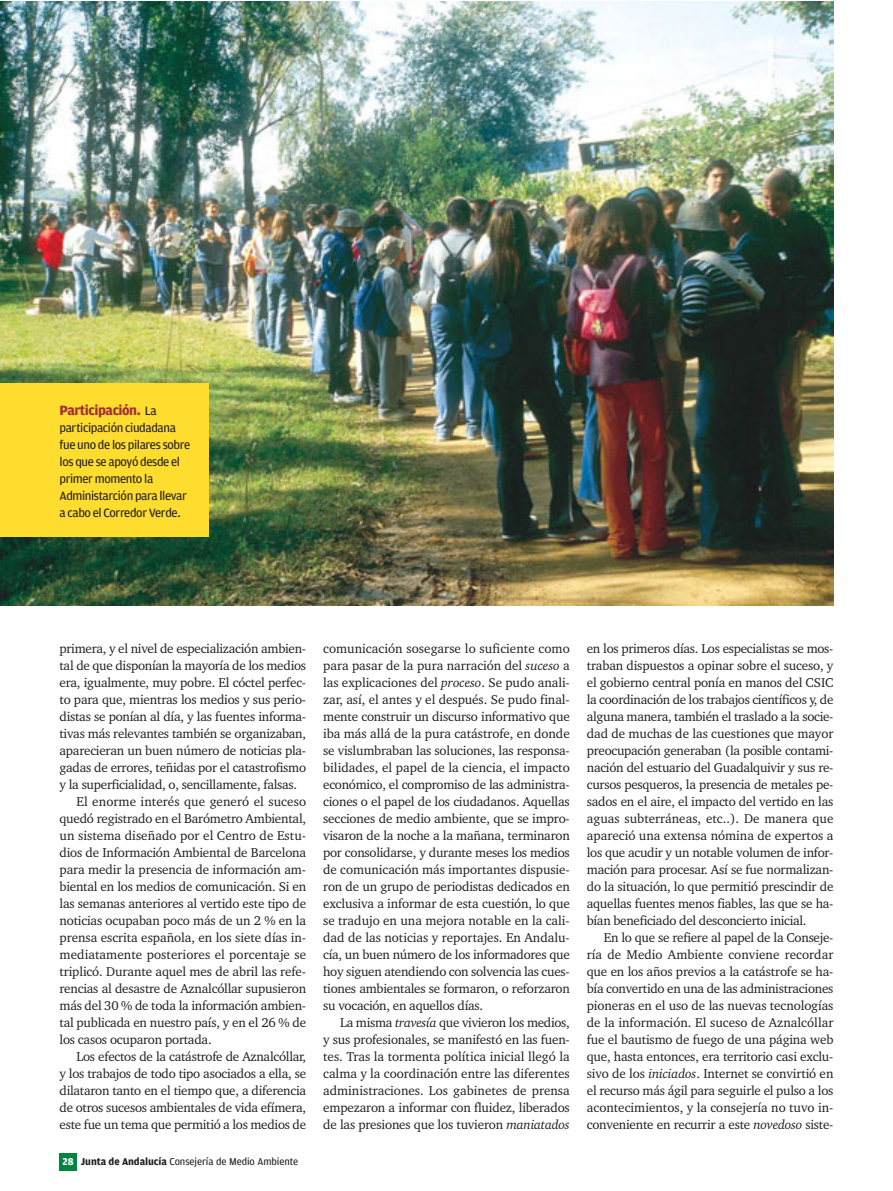
<style>
.page{position:relative;width:893px;height:1191px;background:#fff}
.page>*{position:absolute;margin:0;border:0;box-sizing:border-box;transform-origin:0 0}
.t1{font:700 14.25px "Amplitude";letter-spacing:-.03em;color:#a02e36}
.t2{font:13.2px/17px "Charter BT";letter-spacing:-.015em;color:#231f20;text-align:justify}
.t3{font:13.2px "Charter BT";letter-spacing:.005em;color:#231f20}
.t4{font:12.75px/17px "Amplitude";letter-spacing:-.03em;color:#231f20}
.t5{font:10.5px "Amplitude";letter-spacing:-.005em;color:#231f20}
.s1{font-weight:400;font-size:12.75px;color:#231f20}
.s2{font-weight:700;color:#fff}
.s3{font-weight:700}
.s4{font-style:italic}
</style>
<div class="page">
<div style="left:60px;top:1153px;width:17px;height:17px;background:#00853f"></div>
<img style="left:0;top:1px;width:833px;height:604px">
<div style="left:0;top:384px;width:208px;height:153px;background:#ffdd2e"></div>
<p class="t1" style="left:60px;top:405px;width:99px">Participación. <span class="s1">La</span></p>
<p class="t4" style="left:60px;top:420px;width:132px">participación ciudadana fue uno de los pilares sobre los que se apoyó desde el primer momento la<br>Administarción para llevar a cabo el Corredor Verde.</p>
<p class="t2" style="left:60px;top:641px;width:248px">primera, y el nivel de especialización ambien-</p>
<p class="t2" style="left:60px;top:658px;width:248px">tal de que disponían la mayoría de los medios</p>
<p class="t2" style="left:60px;top:675px;width:248px">era, igualmente, muy pobre. El cóctel perfec-</p>
<p class="t2" style="left:60px;top:692px;width:248px">to para que, mientras los medios y sus perio-</p>
<p class="t2" style="left:60px;top:709px;width:248px">distas se ponían al día, y las fuentes informa-</p>
<p class="t2" style="left:60px;top:726px;width:248px">tivas más relevantes también se organizaban,</p>
<p class="t2" style="left:60px;top:743px;width:248px">aparecieran un buen número de noticias pla-</p>
<p class="t2" style="left:60px;top:760px;width:248px">gadas de errores, teñidas por el catastrofismo</p>
<p class="t2" style="left:60px;top:777px;width:239px">y la superficialidad, o, sencillamente, falsas.</p>
<p class="t3" style="left:77px;top:796px;width:231px">El enorme interés que generó el suceso</p>
<p class="t2" style="left:60px;top:811px;width:248px">quedó registrado en el Barómetro Ambiental,</p>
<p class="t3" style="left:60px;top:830px;width:248px">un sistema diseñado por el Centro de Estu-</p>
<p class="t2" style="left:60px;top:845px;width:248px">dios de Información Ambiental de Barcelona</p>
<p class="t2" style="left:60px;top:862px;width:248px">para medir la presencia de información am-</p>
<p class="t2" style="left:60px;top:879px;width:248px">biental en los medios de comunicación. Si en</p>
<p class="t2" style="left:60px;top:896px;width:248px">las semanas anteriores al vertido este tipo de</p>
<p class="t2" style="left:60px;top:913px;width:248px">noticias ocupaban poco más de un 2 % en la</p>
<p class="t2" style="left:60px;top:930px;width:248px">prensa escrita española, en los siete días in-</p>
<p class="t3" style="left:60px;top:949px;width:248px">mediatamente posteriores el porcentaje se</p>
<p class="t2" style="left:60px;top:964px;width:248px">triplicó. Durante aquel mes de abril las refe-</p>
<p class="t2" style="left:60px;top:981px;width:248px">rencias al desastre de Aznalcóllar supusieron</p>
<p class="t2" style="left:60px;top:998px;width:248px">más del 30 % de toda la información ambien-</p>
<p class="t2" style="left:60px;top:1015px;width:248px">tal publicada en nuestro país, y en el 26 % de</p>
<p class="t2" style="left:60px;top:1032px;width:154px">los casos ocuparon portada.</p>
<p class="t2" style="left:77px;top:1049px;width:231px">Los efectos de la catástrofe de Aznalcóllar,</p>
<p class="t2" style="left:60px;top:1066px;width:248px">y los trabajos de todo tipo asociados a ella, se</p>
<p class="t2" style="left:60px;top:1083px;width:248px">dilataron tanto en el tiempo que, a diferencia</p>
<p class="t2" style="left:60px;top:1100px;width:248px">de otros sucesos ambientales de vida efímera,</p>
<p class="t2" style="left:60px;top:1117px;width:248px">este fue un tema que permitió a los medios de</p>
<p class="t5" style="left:62px;top:1157px;width:237px"><span class="s2">28</span> <span class="s3">Junta de Andalucía</span> Consejería de Medio Ambiente</p>
<p class="t2" style="left:323px;top:641px;width:248px">comunicación sosegarse lo suficiente como para pasar de la pura narración del <span class="s4">suceso</span> a las explicaciones del <span class="s4">proceso</span>. Se pudo anali&shy;zar, así, el antes y el después. Se pudo final&shy;mente construir un discurso informativo que iba más allá de la pura catástrofe, en donde se vislumbraban las soluciones, las responsa&shy;bilidades, el papel de la ciencia, el impacto económico, el compromiso de las administra&shy;ciones o el papel de los ciudadanos. Aquellas secciones de medio ambiente, que se impro&shy;visaron de la noche a la mañana, terminaron por consolidarse, y durante meses los medios de comunicación más importantes dispusie&shy;ron de un grupo de periodistas dedicados en exclusiva a informar de esta cuestión, lo que se tradujo en una mejora notable en la cali&shy;dad de las noticias y reportajes. En Andalu&shy;cía, un buen número de los informadores que hoy siguen atendiendo con solvencia las cues&shy;tiones ambientales se formaron, o reforzaron su vocación, en aquellos días.</p>
<p class="t2" style="left:323px;top:1015px;width:248px;text-indent:17px">La misma <span class="s4">travesía</span> que vivieron los medios, y sus profesionales, se manifestó en las fuen&shy;tes. Tras la tormenta política inicial llegó la calma y la coordinación entre las diferentes administraciones. Los gabinetes de prensa empezaron a informar con fluidez, liberados de las presiones que los tuvieron <span class="s4">maniatados</span></p>
<p class="t2" style="left:587px;top:641px;width:248px">en los primeros días. Los especialistas se mos&shy;traban dispuestos a opinar sobre el suceso, y el gobierno central ponía en manos del CSIC la coordinación de los trabajos científicos y, de alguna manera, también el traslado a la socie&shy;dad de muchas de las cuestiones que mayor preocupación generaban (la posible contami&shy;nación del estuario del Guadalquivir y sus re&shy;cursos pesqueros, la presencia de metales pe&shy;sados en el aire, el impacto del vertido en las aguas subterráneas, etc..). De manera que apareció una extensa nómina de expertos a los que acudir y un notable volumen de infor&shy;mación para procesar. Así se fue normalizan&shy;do la situación, lo que permitió prescindir de aquellas fuentes menos fiables, las que se ha&shy;bían beneficiado del desconcierto inicial.</p>
<p class="t2" style="left:587px;top:930px;width:248px;text-indent:17px">En lo que se refiere al papel de la Conseje&shy;ría de Medio Ambiente conviene recordar que en los años previos a la catástrofe se ha&shy;bía convertido en una de las administraciones pioneras en el uso de las nuevas tecnologías de la información. El suceso de Aznalcóllar fue el bautismo de fuego de una página web que, hasta entonces, era territorio casi exclu&shy;sivo de los <span class="s4">iniciados</span>. Internet se convirtió en el recurso más ágil para seguirle el pulso a los acontecimientos, y la consejería no tuvo in&shy;conveniente en recurrir a este <span class="s4">novedoso</span> siste-</p>
</div>
